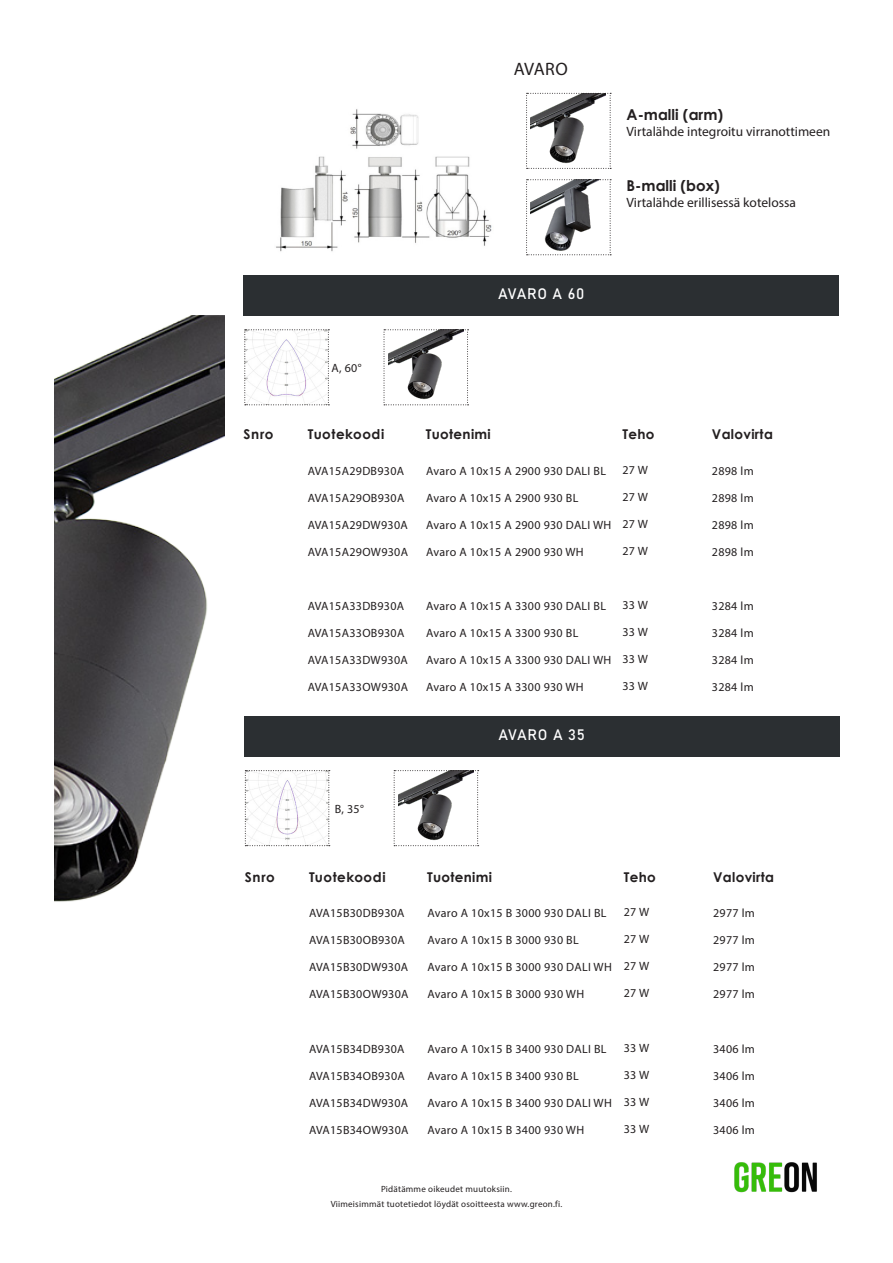
<style>
.page{position:relative;width:893px;height:1263px;background:#fff}
.page>*{position:absolute;margin:0;border:0;box-sizing:border-box;transform-origin:0 0}
.t1{font:18px "Myriad Pro";color:#231f20}
.t2{font:700 15px "Century Gothic";color:#231f20}
.Peruskappale{font:15px "Bahnschrift";letter-spacing:.03em;color:#fff}
.Peruskappale-2{font:700 13.5px "Century Gothic";letter-spacing:.025em;color:#231f20}
.t3{font:13.5px "Myriad Pro";color:#231f20}
.Peruskappale-3{font:12px "Myriad Pro";letter-spacing:.025em;color:#231f20}
.Peruskappale-4{font:9px "Myriad Pro";letter-spacing:.025em;color:#231f20}
</style>
<div class="page">
<img style="left:54px;top:316px;width:170px;height:586px">
<img style="left:276px;top:109px;width:216px;height:143px">
<img style="left:734px;top:1162px;width:83px;height:31px">
<div style="left:244px;top:275px;width:595px;height:41px;background:#2b2f32"></div>
<svg style="left:244px;top:329px;width:85px;height:76px"></svg>
<div style="left:244px;top:716px;width:595px;height:41px;background:#2b2f32"></div>
<svg style="left:245px;top:770px;width:85px;height:76px"></svg>
<svg style="left:384px;top:329px;width:85px;height:76px"></svg>
<svg style="left:394px;top:770px;width:85px;height:76px"></svg>
<svg style="left:526px;top:93px;width:85px;height:76px"></svg>
<svg style="left:526px;top:179px;width:85px;height:76px"></svg>
<p class="Peruskappale-2" style="left:244px;top:424px;width:31px">Snro</p>
<p class="Peruskappale-2" style="left:245px;top:867px;width:31px">Snro</p>
<p class="Peruskappale-3" style="left:332px;top:360px;width:32px">A, 60°</p>
<p class="t1" style="left:514px;top:58px;width:56px">AVARO</p>
<p class="Peruskappale" style="left:498px;top:282px;width:88px">AVARO A 60</p>
<p class="t2" style="left:627px;top:103px;width:98px">A-malli (arm)</p>
<p class="t3" style="left:627px;top:123px;width:205px">Virtalähde integroitu virranottimeen</p>
<p class="t2" style="left:627px;top:174px;width:95px">B-malli (box)</p>
<p class="t3" style="left:627px;top:194px;width:171px">Virtalähde erillisessä kotelossa</p>
<p class="Peruskappale-2" style="left:308px;top:424px;width:78px">Tuotekoodi</p>
<p class="Peruskappale-2" style="left:712px;top:424px;width:63px">Valovirta</p>
<p class="Peruskappale-2" style="left:426px;top:424px;width:67px">Tuotenimi</p>
<p class="Peruskappale-2" style="left:622px;top:424px;width:34px">Teho</p>
<p class="Peruskappale-3" style="left:308px;top:463px;width:98px">AVA15A29DB930A</p>
<p class="Peruskappale-3" style="left:308px;top:490px;width:98px">AVA15A29OB930A</p>
<p class="Peruskappale-3" style="left:308px;top:517px;width:101px">AVA15A29DW930A</p>
<p class="Peruskappale-3" style="left:308px;top:544px;width:102px">AVA15A29OW930A</p>
<p class="Peruskappale-3" style="left:308px;top:598px;width:98px">AVA15A33DB930A</p>
<p class="Peruskappale-3" style="left:308px;top:625px;width:98px">AVA15A33OB930A</p>
<p class="Peruskappale-3" style="left:308px;top:652px;width:101px">AVA15A33DW930A</p>
<p class="Peruskappale-3" style="left:308px;top:679px;width:102px">AVA15A33OW930A</p>
<p class="Peruskappale-3" style="left:426px;top:463px;width:181px">Avaro A 10x15 A 2900 930 DALI BL</p>
<p class="Peruskappale-3" style="left:426px;top:490px;width:154px">Avaro A 10x15 A 2900 930 BL</p>
<p class="Peruskappale-3" style="left:426px;top:517px;width:187px">Avaro A 10x15 A 2900 930 DALI WH</p>
<p class="Peruskappale-3" style="left:426px;top:544px;width:159px">Avaro A 10x15 A 2900 930 WH</p>
<p class="Peruskappale-3" style="left:622px;top:462px;width:27px">27 W</p>
<p class="Peruskappale-3" style="left:622px;top:489px;width:27px">27 W</p>
<p class="Peruskappale-3" style="left:622px;top:516px;width:27px">27 W</p>
<p class="Peruskappale-3" style="left:622px;top:543px;width:27px">27 W</p>
<p class="Peruskappale-3" style="left:426px;top:598px;width:181px">Avaro A 10x15 A 3300 930 DALI BL</p>
<p class="Peruskappale-3" style="left:426px;top:625px;width:154px">Avaro A 10x15 A 3300 930 BL</p>
<p class="Peruskappale-3" style="left:426px;top:652px;width:187px">Avaro A 10x15 A 3300 930 DALI WH</p>
<p class="Peruskappale-3" style="left:426px;top:679px;width:159px">Avaro A 10x15 A 3300 930 WH</p>
<p class="Peruskappale-3" style="left:622px;top:597px;width:27px">33 W</p>
<p class="Peruskappale-3" style="left:622px;top:624px;width:27px">33 W</p>
<p class="Peruskappale-3" style="left:622px;top:651px;width:27px">33 W</p>
<p class="Peruskappale-3" style="left:622px;top:678px;width:27px">33 W</p>
<p class="Peruskappale" style="left:498px;top:723px;width:88px">AVARO A 35</p>
<p class="Peruskappale-3" style="left:335px;top:801px;width:31px">B, 35°</p>
<p class="Peruskappale-3" style="left:712px;top:463px;width:43px">2898 lm</p>
<p class="Peruskappale-3" style="left:712px;top:490px;width:43px">2898 lm</p>
<p class="Peruskappale-3" style="left:712px;top:517px;width:43px">2898 lm</p>
<p class="Peruskappale-3" style="left:712px;top:544px;width:43px">2898 lm</p>
<p class="Peruskappale-3" style="left:712px;top:598px;width:43px">3284 lm</p>
<p class="Peruskappale-3" style="left:712px;top:625px;width:43px">3284 lm</p>
<p class="Peruskappale-3" style="left:712px;top:652px;width:43px">3284 lm</p>
<p class="Peruskappale-3" style="left:712px;top:679px;width:43px">3284 lm</p>
<p class="Peruskappale-2" style="left:309px;top:867px;width:78px">Tuotekoodi</p>
<p class="Peruskappale-2" style="left:713px;top:867px;width:63px">Valovirta</p>
<p class="Peruskappale-3" style="left:427px;top:906px;width:181px">Avaro A 10x15 B 3000 930 DALI BL</p>
<p class="Peruskappale-3" style="left:427px;top:933px;width:153px">Avaro A 10x15 B 3000 930 BL</p>
<p class="Peruskappale-3" style="left:427px;top:960px;width:186px">Avaro A 10x15 B 3000 930 DALI WH</p>
<p class="Peruskappale-3" style="left:427px;top:987px;width:158px">Avaro A 10x15 B 3000 930 WH</p>
<p class="Peruskappale-2" style="left:427px;top:867px;width:67px">Tuotenimi</p>
<p class="Peruskappale-2" style="left:624px;top:867px;width:34px">Teho</p>
<p class="Peruskappale-3" style="left:624px;top:905px;width:27px">27 W</p>
<p class="Peruskappale-3" style="left:624px;top:932px;width:27px">27 W</p>
<p class="Peruskappale-3" style="left:624px;top:959px;width:27px">27 W</p>
<p class="Peruskappale-3" style="left:624px;top:986px;width:27px">27 W</p>
<p class="Peruskappale-3" style="left:713px;top:906px;width:43px">2977 lm</p>
<p class="Peruskappale-3" style="left:713px;top:933px;width:43px">2977 lm</p>
<p class="Peruskappale-3" style="left:713px;top:960px;width:43px">2977 lm</p>
<p class="Peruskappale-3" style="left:713px;top:987px;width:43px">2977 lm</p>
<p class="Peruskappale-3" style="left:309px;top:906px;width:97px">AVA15B30DB930A</p>
<p class="Peruskappale-3" style="left:309px;top:933px;width:97px">AVA15B30OB930A</p>
<p class="Peruskappale-3" style="left:309px;top:960px;width:101px">AVA15B30DW930A</p>
<p class="Peruskappale-3" style="left:309px;top:987px;width:101px">AVA15B30OW930A</p>
<p class="Peruskappale-3" style="left:309px;top:1041px;width:97px">AVA15B34DB930A</p>
<p class="Peruskappale-3" style="left:309px;top:1068px;width:97px">AVA15B34OB930A</p>
<p class="Peruskappale-3" style="left:309px;top:1095px;width:101px">AVA15B34DW930A</p>
<p class="Peruskappale-3" style="left:309px;top:1122px;width:101px">AVA15B34OW930A</p>
<p class="Peruskappale-3" style="left:427px;top:1041px;width:181px">Avaro A 10x15 B 3400 930 DALI BL</p>
<p class="Peruskappale-3" style="left:427px;top:1068px;width:153px">Avaro A 10x15 B 3400 930 BL</p>
<p class="Peruskappale-3" style="left:427px;top:1095px;width:186px">Avaro A 10x15 B 3400 930 DALI WH</p>
<p class="Peruskappale-3" style="left:427px;top:1122px;width:158px">Avaro A 10x15 B 3400 930 WH</p>
<p class="Peruskappale-3" style="left:624px;top:1040px;width:27px">33 W</p>
<p class="Peruskappale-3" style="left:624px;top:1067px;width:27px">33 W</p>
<p class="Peruskappale-3" style="left:624px;top:1094px;width:27px">33 W</p>
<p class="Peruskappale-3" style="left:624px;top:1121px;width:27px">33 W</p>
<p class="Peruskappale-4" style="left:381px;top:1184px;width:132px">Pidätämme oikeudet muutoksiin.</p>
<p class="Peruskappale-4" style="left:331px;top:1199px;width:233px">Viimeisimmät tuotetiedot löydät osoitteesta www.greon.fi.</p>
<p class="Peruskappale-3" style="left:713px;top:1041px;width:43px">3406 lm</p>
<p class="Peruskappale-3" style="left:713px;top:1068px;width:43px">3406 lm</p>
<p class="Peruskappale-3" style="left:713px;top:1095px;width:43px">3406 lm</p>
<p class="Peruskappale-3" style="left:713px;top:1122px;width:43px">3406 lm</p>
</div>
